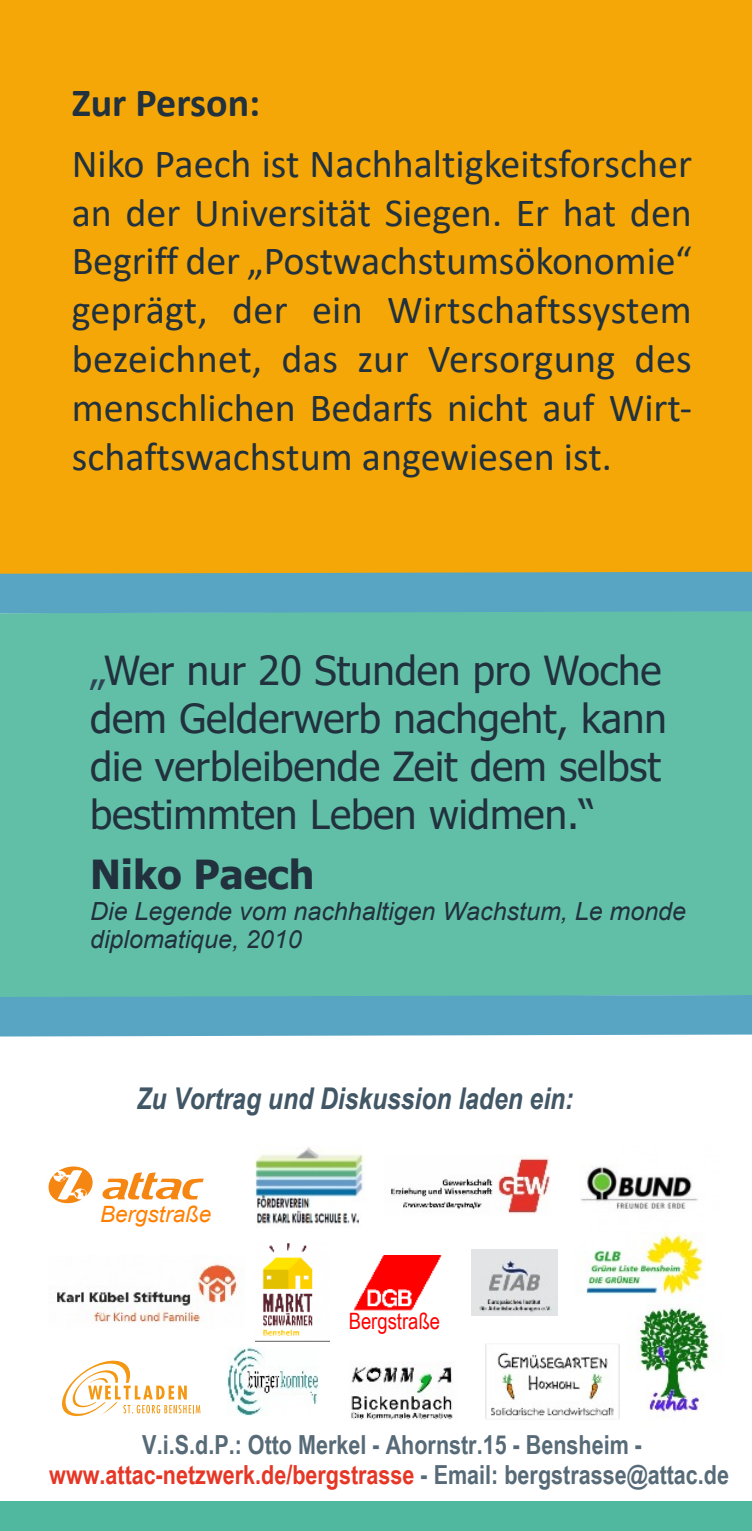
<style>
.page{position:relative;width:752px;height:1531px;background:#fff}
.page>*{position:absolute;margin:0;border:0;box-sizing:border-box;transform-origin:0 0}
.t1{font:40px/48.8px "Calibri";color:#21313d;text-align:justify}
.t2{font:40px/48.2px "Tahoma";color:#21313d}
.t3{font:700 40px "Calibri";color:#21313d}
.t4{font:700 40px "Tahoma";color:#21313d}
.t5{font:italic 700 30px "Arial Narrow";color:#425766}
.t6{font:700 26.25px/30.2px "Arial Narrow";color:#576a77;text-align:center}
.t7{font:italic 25px/28.8px "Arial";color:#21313d}
.t8{font:italic 22.5px "Arial";color:#ff8000}
.t9{font:22.5px "Arial Narrow";color:#f00}
.s1{color:#2e4556}
.s2{color:#e63726}
</style>
<div class="page">
<div style="left:0;top:0;width:751px;height:593px;background:#f6a708"></div>
<div style="left:0;top:613px;width:751px;height:382px;background:#61bfa8"></div>
<div style="left:0;top:995px;width:751px;height:41px;background:#57a4c3"></div>
<div style="left:0;top:1501px;width:751px;height:30px;background:#4fb89e"></div>
<svg style="left:48px;top:1166px;width:156px;height:38px"></svg>
<img style="left:580px;top:1166px;width:118px;height:43px">
<img style="left:391px;top:1155px;width:159px;height:59px">
<svg style="left:62px;top:1360px;width:138px;height:57px"></svg>
<img style="left:586px;top:1234px;width:118px;height:61px">
<img style="left:354px;top:1256px;width:87px;height:54px">
<img style="left:471px;top:1249px;width:86px;height:66px">
<img style="left:485px;top:1343px;width:134px;height:76px">
<img style="left:627px;top:1307px;width:87px;height:105px">
<img style="left:227px;top:1348px;width:91px;height:67px">
<img style="left:351px;top:1366px;width:102px;height:54px">
<img style="left:255px;top:1147px;width:110px;height:77px">
<img style="left:57px;top:1263px;width:185px;height:60px">
<img style="left:255px;top:1243px;width:74px;height:98px">
<div style="left:0;top:572px;width:751px;height:41px;background:#57a4c3"></div>
<p class="t3" style="left:72px;top:86px;width:190px">Zur Person:</p>
<p class="t1" style="left:72px;top:142px;width:621px">Niko Paech ist Nachhaltigkeitsforscher an der Universität Siegen. Er hat den Begriff der „Postwachstumsökonomie“ geprägt, der ein Wirtschaftssystem bezeichnet, das zur Versorgung des menschlichen Bedarfs nicht auf Wirt&shy;schaftswachstum angewiesen ist.</p>
<p class="t2" style="left:90px;top:649px;width:578px"><span class="s1">„</span>Wer nur 20 Stunden pro Woche dem Gelderwerb nachgeht, kann die verbleibende Zeit dem selbst bestimmten Leben widmen.“</p>
<p class="t4" style="left:90px;top:858px;width:226px">Niko Paech</p>
<p class="t7" style="left:90px;top:899px;width:597px">Die Legende vom nachhaltigen Wachstum, Le monde diplomatique, 2010</p>
<p class="t5" style="left:136px;top:1087px;width:438px">Zu Vortrag und Diskussion laden ein:</p>
<p class="t8" style="left:100px;top:1206px;width:113px">Bergstraße</p>
<p class="t9" style="left:348px;top:1312px;width:93px">Bergstraße</p>
<p class="t6" style="left:49px;top:1432px;width:681px">V.i.S.d.P.: Otto Merkel - Ahornstr.15 - Bensheim - <span class="s2">www.attac-netzwerk.de/bergstrasse</span> - Email: bergstrasse@attac.de</p>
</div>
